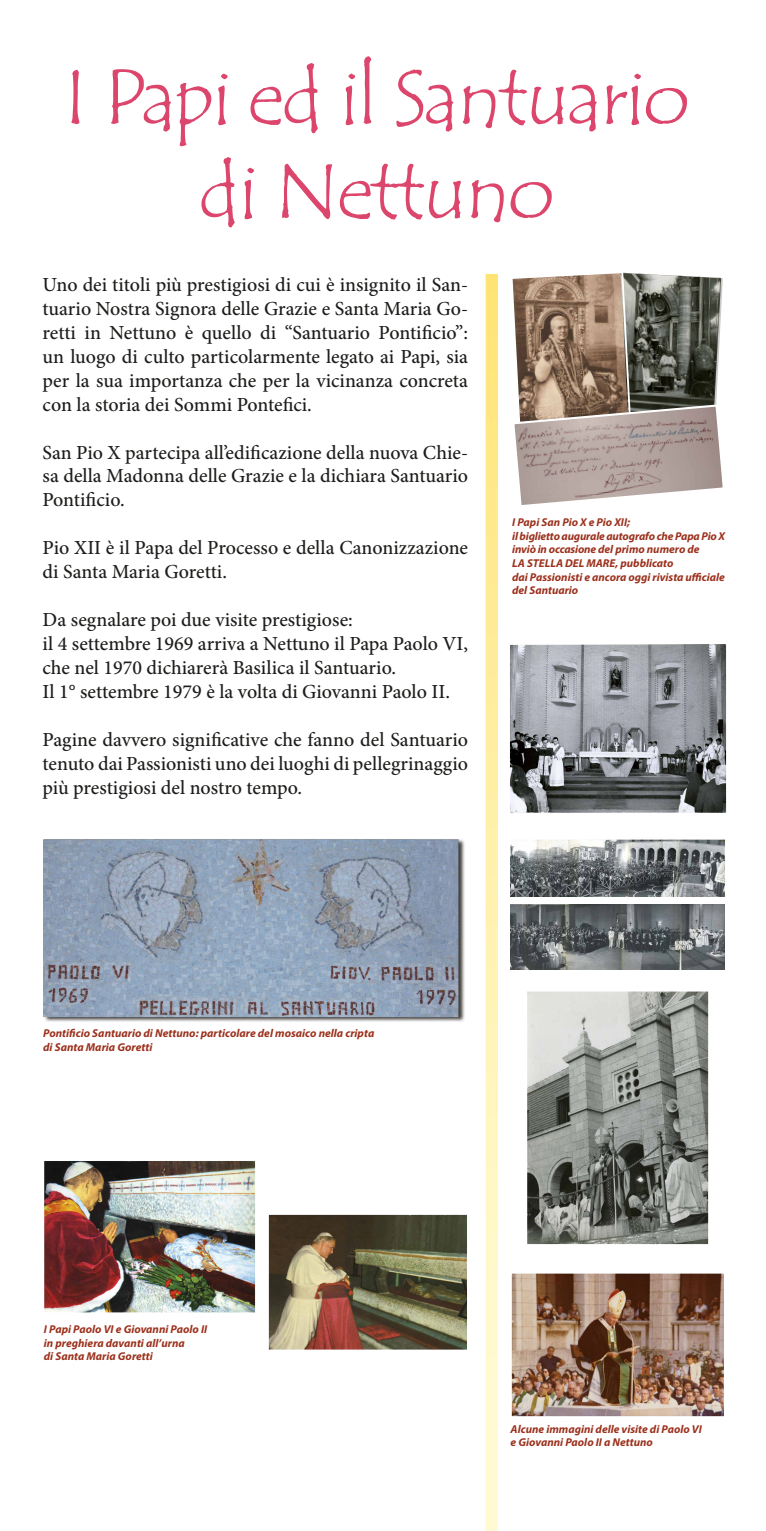
<style>
.page{position:relative;width:766px;height:1531px;background:#fff}
.page>*{position:absolute;margin:0;border:0;box-sizing:border-box;transform-origin:0 0}
.t1{font:79.8px/94.1px "Tempus Sans ITC Std";letter-spacing:-.03em;color:#dd466c;text-align:center}
.t2{font:500 19.95px/23.9px "Minion Pro";color:#1d1d1b;text-align:justify}
.t3{font:italic 700 11.43px/13.7px "Myriad Pro";color:#9c311d}
.t4{font:italic 700 11.4px/13.7px "Myriad Pro";color:#9c311d}
</style>
<div class="page">
<svg style="left:485px;top:274px;width:13px;height:1257px;background:#fff1af"></svg>
<img style="left:43px;top:839px;width:422px;height:183px">
<img style="left:510px;top:839px;width:215px;height:58px">
<img style="left:510px;top:644px;width:217px;height:169px">
<img style="left:510px;top:904px;width:214px;height:65px">
<svg style="left:512px;top:272px;width:211px;height:233px;background:#998b81"></svg>
<img style="left:44px;top:1161px;width:212px;height:152px">
<img style="left:268px;top:1214px;width:199px;height:136px">
<img style="left:511px;top:1273px;width:213px;height:144px">
<img style="left:527px;top:991px;width:182px;height:254px">
<h1 class="t1" style="left:63px;top:52px;width:627px">I Papi ed il Santuario di Nettuno</h1>
<p class="t2" style="left:43px;top:273px;width:427px">Uno dei titoli più prestigiosi di cui è insignito il San&shy;tuario Nostra Signora delle Grazie e Santa Maria Go&shy;retti in Nettuno è quello di “Santuario Pontificio”: un luogo di culto particolarmente legato ai Papi, sia per la sua importanza che per la vicinanza concreta con la storia dei Sommi Pontefici.</p>
<p class="t2" style="left:43px;top:440px;width:427px">San Pio X partecipa all’edificazione della nuova Chie&shy;sa della Madonna delle Grazie e la dichiara Santuario Pontificio.</p>
<p class="t2" style="left:43px;top:536px;width:427px">Pio XII è il Papa del Processo e della Canonizzazione di Santa Maria Goretti.</p>
<p class="t2" style="left:43px;top:608px;width:427px;text-align:left">Da segnalare poi due visite prestigiose:<br>il 4 settembre 1969 arriva a Nettuno il Papa Paolo VI, che nel 1970 dichiarerà Basilica il Santuario.<br>Il 1° settembre 1979 è la volta di Giovanni Paolo II.</p>
<p class="t2" style="left:43px;top:727px;width:427px">Pagine davvero significative che fanno del Santuario tenuto dai Passionisti uno dei luoghi di pellegrinaggio più prestigiosi del nostro tempo.</p>
<p class="t4" style="left:512px;top:515px;width:214px">I Papi San Pio X e Pio XII;<br>il biglietto augurale autografo che Papa Pio X inviò in occasione del primo numero de<br>LA STELLA DEL MARE, pubblicato<br>dai Passionisti e ancora oggi rivista ufficiale del Santuario</p>
<p class="t3" style="left:43px;top:1026px;width:332px">Pontificio Santuario di Nettuno: particolare del mosaico nella cripta di Santa Maria Goretti</p>
<p class="t4" style="left:44px;top:1322px;width:165px">I Papi Paolo VI e Giovanni Paolo II in preghiera davanti all’urna<br>di Santa Maria Goretti</p>
<p class="t4" style="left:510px;top:1421px;width:193px">Alcune immagini delle visite di Paolo VI e Giovanni Paolo II a Nettuno</p>
</div>
